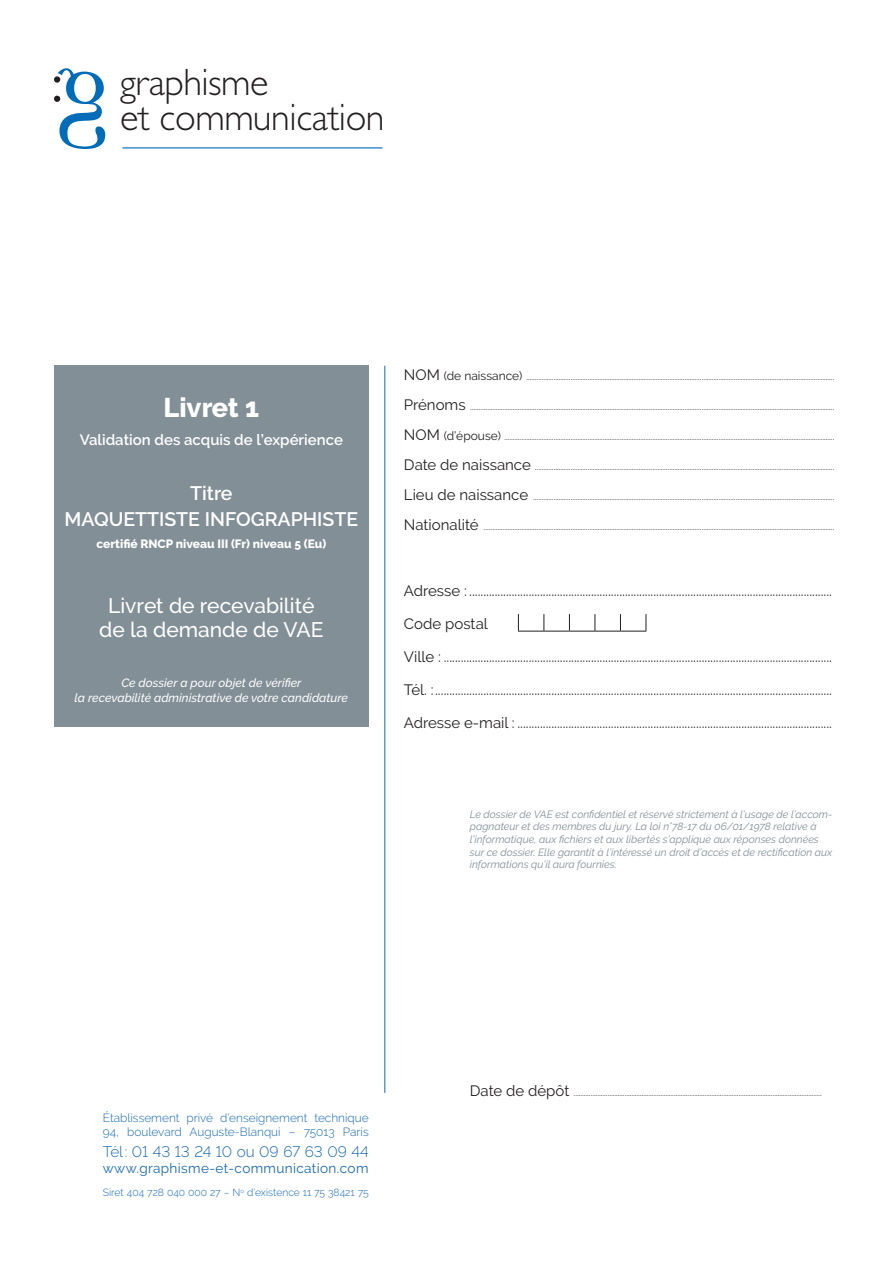
<style>
.page{position:relative;width:893px;height:1263px;background:#fff}
.page>*{position:absolute;margin:0;border:0;box-sizing:border-box;transform-origin:0 0}
.t1{font:300 38.25px/35.2px "Gill Sans";letter-spacing:-.01em;color:#231f20}
.t2{font:800 27px "Raleway";color:#fff}
.t3{font:500 21px/24px "Raleway";color:#fff;text-align:center}
.t4{font:600 19.5px "Raleway";color:#fff}
.t5{font:300 15.3px "Raleway";color:#1768b4}
.t6{font:15px "Raleway";color:#231f20}
.t7{font:600 15px "Raleway";color:#fff}
.t8{font:13.5px "Raleway";letter-spacing:.025em;color:#1768b4}
.t9{font:italic 500 12px/14.4px "Raleway";color:#fff;text-align:center}
.t10{font:800 12px "Raleway";color:#fff}
.t11{font:300 11.85px "Raleway";color:#1768b4}
.t12{font:italic 10.5px/12.6px "Raleway";color:#828f96}
.t13{font:300 10.35px "Raleway";color:#1768b4}
.t14{font:9px "Raleway";color:#231f20}
.s1{font-size:15px}
.s2{font-size:12px}
</style>
<div class="page">
<hr style="left:122px;top:147px;width:260px;height:1px;background:#006bb6">
<svg style="left:54px;top:68px;width:51px;height:81px"></svg>
<hr style="left:384px;top:366px;width:1px;height:727px;background:#1768b4">
<div style="left:54px;top:366px;width:315px;height:361px;background:#828f96"></div>
<svg style="left:518px;top:614px;width:129px;height:18px"></svg>
<p class="t1" style="left:120px;top:65px;width:266px">graphisme<br>et communication</p>
<p class="t2" style="left:164px;top:392px;width:97px">Livret 1</p>
<p class="t7" style="left:80px;top:431px;width:265px">Validation des acquis de l’expérience</p>
<p class="t4" style="left:190px;top:482px;width:44px">Titre</p>
<p class="t4" style="left:64px;top:508px;width:295px">MAQUETTISTE INFOGRAPHISTE</p>
<p class="t10" style="left:96px;top:537px;width:231px">certifié RNCP niveau III (Fr) niveau 5 (Eu)</p>
<p class="t3" style="left:99px;top:593px;width:226px">Livret de recevabilité de la demande de VAE</p>
<p class="t9" style="left:75px;top:676px;width:275px">Ce dossier a pour objet de vérifier<br>la recevabilité administrative de votre candidature</p>
<p class="t14" style="left:404px;top:371px;width:432px"><span class="s1">NOM</span> <span class="s2">(de naissance)</span> .....................................................................................................................................................................................</p>
<p class="t14" style="left:404px;top:401px;width:432px"><span class="s1">Prénoms</span> ......................................................................................................................................................................................................................</p>
<p class="t14" style="left:404px;top:431px;width:432px"><span class="s1">NOM</span> <span class="s2">(d’épouse)</span> ..................................................................................................................................................................................................</p>
<p class="t14" style="left:404px;top:461px;width:432px"><span class="s1">Date de naissance</span> ................................................................................................................................................................................</p>
<p class="t14" style="left:404px;top:491px;width:432px"><span class="s1">Lieu de naissance</span> .................................................................................................................................................................................</p>
<p class="t14" style="left:404px;top:521px;width:432px"><span class="s1">Nationalité</span> ..............................................................................................................................................................................................................</p>
<p class="t6" style="left:404px;top:582px;width:430px">Adresse : ................................................................................................................................</p>
<p class="t6" style="left:404px;top:615px;width:85px">Code postal</p>
<p class="t6" style="left:404px;top:648px;width:430px">Ville : .........................................................................................................................................</p>
<p class="t6" style="left:404px;top:681px;width:430px">Tél. :............................................................................................................................................</p>
<p class="t6" style="left:404px;top:714px;width:430px">Adresse e-mail : ...............................................................................................................</p>
<p class="t12" style="left:470px;top:808px;width:364px">Le dossier de VAE est confidentiel et réservé strictement à l’usage de l’accom&shy;pagnateur et des membres du jury. La loi n°78-17 du 06/01/1978 relative à l’informatique, aux fichiers et aux libertés s’applique aux réponses données sur ce dossier. Elle garantit à l’intéressé un droit d’accès et de rectification aux informations qu’il aura fournies.</p>
<p class="t11" style="left:103px;top:1111px;width:267px">Établissement privé d’enseignement technique</p>
<p class="t11" style="left:103px;top:1125px;width:267px">94, boulevard Auguste-Blanqui – 75013 Paris</p>
<p class="t5" style="left:103px;top:1142px;width:267px">Tél : 01 43 13 24 10 ou 09 67 63 09 44</p>
<p class="t8" style="left:103px;top:1160px;width:267px">www.graphisme-et-communication.com</p>
<p class="t13" style="left:103px;top:1186px;width:267px">Siret 404 728 040 000 27 – N<sup>o</sup> d’existence 11 75 38421 75</p>
<p class="t14" style="left:470px;top:1088px;width:354px"><span class="s1">Date de dépôt</span> ..................................................................................................................................................</p>
</div>
